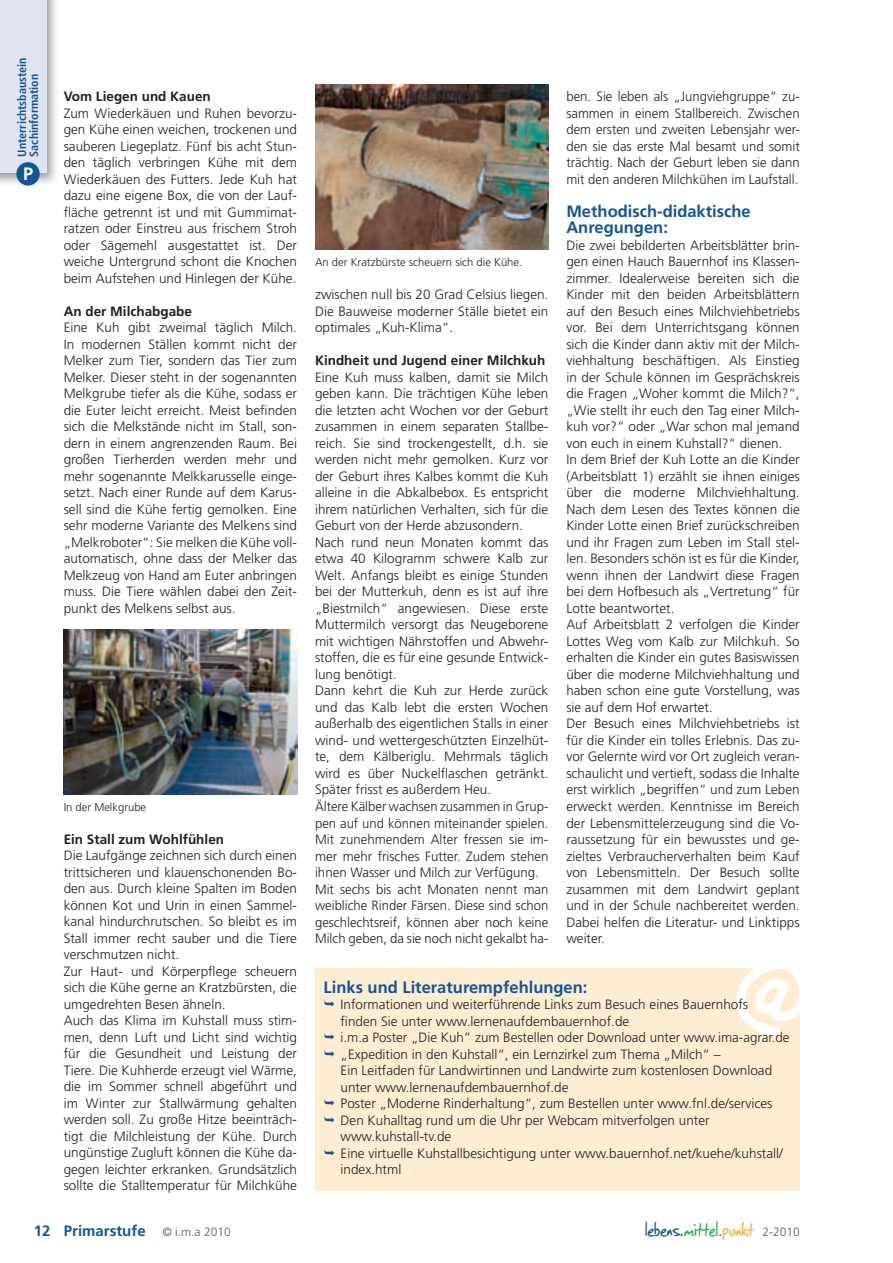
<style>
.page{position:relative;width:893px;height:1263px;background:#fff}
.page>*{position:absolute;margin:0;border:0;box-sizing:border-box;transform-origin:0 0}
.t1{font:138.15px "SF Grunge Sans";color:#fff}
.t2{font:22.5px "SF Grunge Sans";letter-spacing:.01em;color:#145596}
.t3{font:700 18px "Frutiger";color:#fff}
.t4{font:700 16.5px/16.5px "Frutiger";color:#145596}
.t5{font:700 15px "Frutiger";color:#145596}
.t6{font:300 13.5px/16.5px "Frutiger";color:#231f20}
.t7{font:700 13.5px "Frutiger";color:#231f20}
.t8{font:700 condensed 12px/12px "Frutiger";color:#145596}
.t9{font:300 11.25px "Frutiger";color:#231f20}
.s1{font-weight:300;font-size:12px;color:#57585a}
.s2{color:#23b24b}
.s3{color:#fbae3a}
.s4{font-family:"Frutiger";font-weight:300;font-size:12px;color:#57585a}
</style>
<div class="page">
<div style="left:315px;top:968px;width:484px;height:222px;background:#feedd3"></div>
<img style="left:64px;top:629px;width:233px;height:165px">
<img style="left:315px;top:85px;width:233px;height:165px">
<img style="left:0;top:0;width:56px;height:186px">
<div style="left:0;top:0;width:47px;height:173px;background:#e0e5f1"></div>
<div style="left:16px;top:162px;width:24px;height:23px;background:#145596;border-radius:50%"></div>
<p class="t8" style="left:16px;top:157px;width:100px;rotate:-90deg">Unterrichtsbaustein<br>Sachinformation</p>
<h3 class="t3" style="left:23px;top:163px;width:12px">P</h3>
<p class="t7" style="left:64px;top:89px;width:149px">Vom Liegen und Kauen</p>
<p class="t6" style="left:64px;top:105px;width:235px;text-align:justify">Zum Wiederkäuen und Ruhen bevorzu&shy;gen Kühe einen weichen, trockenen und sauberen Liegeplatz. Fünf bis acht Stun&shy;den täglich verbringen Kühe mit dem Wiederkäuen des Futters. Jede Kuh hat dazu eine eigene Box, die von der Lauf&shy;fläche getrennt ist und mit Gummimat&shy;ratzen oder Einstreu aus frischem Stroh oder Sägemehl ausgestattet ist. Der weiche Untergrund schont die Knochen beim Aufstehen und Hinlegen der Kühe.</p>
<p class="t7" style="left:64px;top:303px;width:130px">An der Milchabgabe</p>
<p class="t6" style="left:64px;top:319px;width:235px;text-align:justify">Eine Kuh gibt zweimal täglich Milch.<br>In modernen Ställen kommt nicht der Melker zum Tier, sondern das Tier zum Melker. Dieser steht in der sogenannten Melkgrube tiefer als die Kühe, sodass er die Euter leicht erreicht. Meist befinden sich die Melkstände nicht im Stall, son&shy;dern in einem angrenzenden Raum. Bei großen Tierherden werden mehr und mehr sogenannte Melkkarusselle einge&shy;setzt. Nach einer Runde auf dem Karus&shy;sell sind die Kühe fertig gemolken. Eine sehr moderne Variante des Melkens sind „Melkroboter“: Sie melken die Kühe voll&shy;automatisch, ohne dass der Melker das Melkzeug von Hand am Euter anbringen muss. Die Tiere wählen dabei den Zeit&shy;punkt des Melkens selbst aus.</p>
<p class="t9" style="left:64px;top:801px;width:84px">In der Melkgrube</p>
<p class="t7" style="left:64px;top:831px;width:162px">Ein Stall zum Wohlfühlen</p>
<p class="t6" style="left:64px;top:847px;width:235px">Die Laufgänge zeichnen sich durch einen trittsicheren und klauenschonenden Bo&shy;den aus. Durch kleine Spalten im Boden können Kot und Urin in einen Sammel&shy;kanal hindurchrutschen. So bleibt es im Stall immer recht sauber und die Tiere verschmutzen nicht.<br>Zur Haut- und Körperpflege scheuern sich die Kühe gerne an Kratzbürsten, die umgedrehten Besen ähneln.<br>Auch das Klima im Kuhstall muss stim&shy;men, denn Luft und Licht sind wichtig für die Gesundheit und Leistung der Tiere. Die Kuhherde erzeugt viel Wärme, die im Sommer schnell abgeführt und im Winter zur Stallwärmung gehalten werden soll. Zu große Hitze beeinträch&shy;tigt die Milchleistung der Kühe. Durch ungünstige Zugluft können die Kühe da&shy;gegen leichter erkranken. Grundsätzlich sollte die Stalltemperatur für Milchkühe</p>
<p class="t9" style="left:315px;top:256px;width:209px">An der Kratzbürste scheuern sich die Kühe.</p>
<p class="t6" style="left:315px;top:286px;width:235px;text-align:justify">zwischen null bis 20 Grad Celsius liegen.<br>Die Bauweise moderner Ställe bietet ein optimales „Kuh-Klima“.</p>
<p class="t7" style="left:315px;top:352px;width:232px">Kindheit und Jugend einer Milchkuh</p>
<p class="t6" style="left:315px;top:369px;width:235px">Eine Kuh muss kalben, damit sie Milch geben kann. Die trächtigen Kühe leben die letzten acht Wochen vor der Geburt zusammen in einem separaten Stallbe&shy;reich. Sie sind trockengestellt, d.h. sie werden nicht mehr gemolken. Kurz vor der Geburt ihres Kalbes kommt die Kuh alleine in die Abkalbebox. Es entspricht ihrem natürlichen Verhalten, sich für die Geburt von der Herde abzusondern.<br>Nach rund neun Monaten kommt das etwa 40 Kilogramm schwere Kalb zur Welt. Anfangs bleibt es einige Stunden bei der Mutterkuh, denn es ist auf ihre „Biestmilch“ angewiesen. Diese erste Muttermilch versorgt das Neugeborene mit wichtigen Nährstoffen und Abwehr&shy;stoffen, die es für eine gesunde Entwick&shy;lung benötigt.<br>Dann kehrt die Kuh zur Herde zurück und das Kalb lebt die ersten Wochen außerhalb des eigentlichen Stalls in einer wind- und wettergeschützten Einzelhüt&shy;te, dem Kälberiglu. Mehrmals täglich wird es über Nuckelflaschen getränkt.<br>Später frisst es außerdem Heu.<br>Ältere Kälber wachsen zusammen in Grup&shy;pen auf und können miteinander spielen.<br>Mit zunehmendem Alter fressen sie im&shy;mer mehr frisches Futter. Zudem stehen ihnen Wasser und Milch zur Verfügung.<br>Mit sechs bis acht Monaten nennt man weibliche Rinder Färsen. Diese sind schon geschlechtsreif, können aber noch keine Milch geben, da sie noch nicht gekalbt ha-</p>
<p class="t6" style="left:566px;top:88px;width:235px;text-align:justify">ben. Sie leben als „Jungviehgruppe“ zu&shy;sammen in einem Stallbereich. Zwischen dem ersten und zweiten Lebensjahr wer&shy;den sie das erste Mal besamt und somit trächtig. Nach der Geburt leben sie dann mit den anderen Milchkühen im Laufstall.</p>
<p class="t4" style="left:566px;top:203px;width:186px">Methodisch-didaktische<br>Anregungen:</p>
<p class="t6" style="left:566px;top:237px;width:235px">Die zwei bebilderten Arbeitsblätter brin&shy;gen einen Hauch Bauernhof ins Klassen&shy;zimmer. Idealerweise bereiten sich die Kinder mit den beiden Arbeitsblättern auf den Besuch eines Milchviehbetriebs vor. Bei dem Unterrichtsgang können sich die Kinder dann aktiv mit der Milch&shy;viehhaltung beschäftigen. Als Einstieg in der Schule können im Gesprächskreis die Fragen „Woher kommt die Milch?“, „Wie stellt ihr euch den Tag einer Milch&shy;kuh vor?“ oder „War schon mal jemand von euch in einem Kuhstall?“ dienen.<br>In dem Brief der Kuh Lotte an die Kinder (Arbeitsblatt 1) erzählt sie ihnen einiges über die moderne Milchviehhaltung.<br>Nach dem Lesen des Textes können die Kinder Lotte einen Brief zurückschreiben und ihr Fragen zum Leben im Stall stel&shy;len. Besonders schön ist es für die Kinder, wenn ihnen der Landwirt diese Fragen bei dem Hofbesuch als „Vertretung“ für Lotte beantwortet.<br>Auf Arbeitsblatt 2 verfolgen die Kinder Lottes Weg vom Kalb zur Milchkuh. So erhalten die Kinder ein gutes Basiswissen über die moderne Milchviehhaltung und haben schon eine gute Vorstellung, was sie auf dem Hof erwartet.<br>Der Besuch eines Milchviehbetriebs ist für die Kinder ein tolles Erlebnis. Das zu&shy;vor Gelernte wird vor Ort zugleich veran&shy;schaulicht und vertieft, sodass die Inhalte erst wirklich „begriffen“ und zum Leben erweckt werden. Kenntnisse im Bereich der Lebensmittelerzeugung sind die Vo&shy;raussetzung für ein bewusstes und ge&shy;zieltes Verbraucherverhalten beim Kauf von Lebensmitteln. Der Besuch sollte zusammen mit dem Landwirt geplant und in der Schule nachbereitet werden.<br>Dabei helfen die Literatur- und Linktipps weiter.</p>
<h1 class="t1" style="left:729px;top:905px;width:87px">@</h1>
<p class="t4" style="left:323px;top:978px;width:265px">Links und Literaturempfehlungen:</p>
<p class="t6" style="left:340px;top:996px;width:450px">Informationen und weiterführende Links zum Besuch eines Bauernhofs<br>finden Sie unter www.lernenaufdembauernhof.de<br>i.m.a Poster „Die Kuh” zum Bestellen oder Download unter www.ima-agrar.de „Expedition in den Kuhstall“, ein Lernzirkel zum Thema „Milch“ –<br>Ein Leitfaden für Landwirtinnen und Landwirte zum kostenlosen Download</p>
<p class="t6" style="left:340px;top:1078px;width:444px">unter www.lernenaufdembauernhof.de<br>Poster „Moderne Rinderhaltung“, zum Bestellen unter www.fnl.de/services Den Kuhalltag rund um die Uhr per Webcam mitverfolgen unter www.kuhstall-tv.de<br>Eine virtuelle Kuhstallbesichtigung unter www.bauernhof.net/kuehe/kuhstall/ index.html</p>
<p class="t5" style="left:34px;top:1221px;width:198px">12 Primarstufe <span class="s1">© i.m.a 2010</span></p>
<h2 class="t2" style="left:645px;top:1214px;width:156px">lebens.<span class="s2">mittel.</span><span class="s3">punkt</span> <span class="s4">2-2010</span></h2>
</div>
